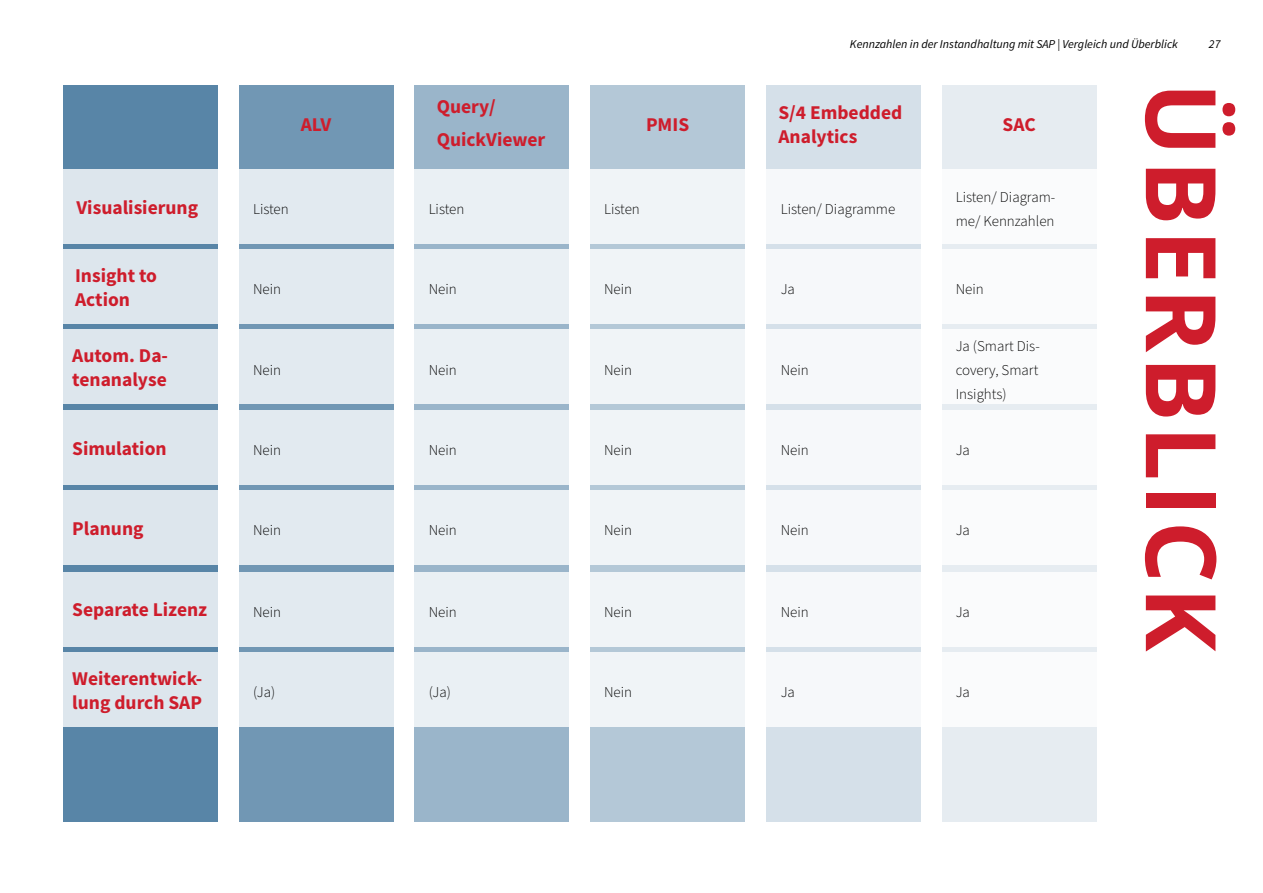
<style>
.page{position:relative;width:1263px;height:893px;background:#fff}
.page>*{position:absolute;margin:0;border:0;box-sizing:border-box;transform-origin:0 0}
.t1{font:700 97.5px "Open Sans";letter-spacing:.04em;color:#ce1d2c}
.t2{font:700 19.5px/24px "Source Sans Pro";color:#ce1d2c}
.t3{font:300 15px/24px "Source Sans Pro";color:#000}
.t4{font:italic 12px "Source Sans Pro";color:#000}
</style>
<div class="page">
<div style="left:63px;top:85px;width:155px;height:736px;background:#5885a7"></div>
<div style="left:239px;top:85px;width:154px;height:736px;background:#7197b4"></div>
<div style="left:414px;top:85px;width:154px;height:736px;background:#9ab5ca"></div>
<div style="left:590px;top:85px;width:155px;height:736px;background:#b4c8d7"></div>
<div style="left:766px;top:85px;width:155px;height:736px;background:#d5e0e9"></div>
<div style="left:942px;top:85px;width:154px;height:736px;background:#e6ecf1"></div>
<svg style="left:63px;top:169px;width:1033px;height:75px;background:#eef2f6"></svg>
<svg style="left:63px;top:249px;width:1033px;height:75px;background:#eef2f6"></svg>
<svg style="left:63px;top:330px;width:1033px;height:74px;background:#eef2f6"></svg>
<svg style="left:63px;top:410px;width:1033px;height:75px;background:#eef2f6"></svg>
<svg style="left:63px;top:490px;width:1033px;height:75px;background:#eef2f6"></svg>
<svg style="left:63px;top:572px;width:1033px;height:74px;background:#eef2f6"></svg>
<svg style="left:63px;top:652px;width:1033px;height:75px;background:#eef2f6"></svg>
<p class="t4" style="left:850px;top:36px;width:329px">Kennzahlen in der Instandhaltung mit SAP | Vergleich und Überblick</p>
<p class="t4" style="left:1209px;top:36px;width:13px">27</p>
<h2 class="t2" style="left:301px;top:112px;width:32px">ALV</h2>
<h2 class="t2" style="left:76px;top:195px;width:123px">Visualisierung</h2>
<p class="t3" style="left:253px;top:198px;width:37px">Listen</p>
<h2 class="t2" style="left:437px;top:90px;width:110px;line-height:32.5px">Query/<br>QuickViewer</h2>
<h2 class="t2" style="left:646px;top:112px;width:45px">PMIS</h2>
<h2 class="t2" style="left:778px;top:100px;width:125px">S/4 Embedded<br>Analytics</h2>
<p class="t3" style="left:429px;top:198px;width:37px">Listen</p>
<p class="t3" style="left:604px;top:198px;width:37px">Listen</p>
<p class="t3" style="left:781px;top:198px;width:116px">Listen/ Diagramme</p>
<h2 class="t2" style="left:1002px;top:112px;width:35px">SAC</h2>
<p class="t3" style="left:956px;top:186px;width:101px">Listen/ Diagram&shy;me/ Kennzahlen</p>
<h2 class="t2" style="left:75px;top:263px;width:83px">Insight to<br>Action</h2>
<h2 class="t2" style="left:72px;top:343px;width:97px">Autom. Da&shy;tenanalyse</h2>
<p class="t3" style="left:253px;top:278px;width:30px">Nein</p>
<p class="t3" style="left:429px;top:278px;width:30px">Nein</p>
<p class="t3" style="left:604px;top:278px;width:30px">Nein</p>
<p class="t3" style="left:781px;top:278px;width:16px">Ja</p>
<p class="t3" style="left:956px;top:278px;width:30px">Nein</p>
<p class="t3" style="left:253px;top:358px;width:30px">Nein</p>
<p class="t3" style="left:429px;top:358px;width:30px">Nein</p>
<p class="t3" style="left:604px;top:358px;width:30px">Nein</p>
<p class="t3" style="left:781px;top:358px;width:30px">Nein</p>
<p class="t3" style="left:956px;top:334px;width:86px;text-align:justify">Ja (Smart Dis&shy;covery, Smart Insights)</p>
<h2 class="t2" style="left:72px;top:436px;width:96px">Simulation</h2>
<p class="t3" style="left:253px;top:438px;width:30px">Nein</p>
<p class="t3" style="left:429px;top:438px;width:30px">Nein</p>
<p class="t3" style="left:604px;top:438px;width:30px">Nein</p>
<p class="t3" style="left:781px;top:438px;width:30px">Nein</p>
<p class="t3" style="left:956px;top:438px;width:16px">Ja</p>
<h2 class="t2" style="left:72px;top:516px;width:73px">Planung</h2>
<p class="t3" style="left:253px;top:519px;width:30px">Nein</p>
<p class="t3" style="left:429px;top:519px;width:30px">Nein</p>
<p class="t3" style="left:604px;top:519px;width:30px">Nein</p>
<p class="t3" style="left:781px;top:519px;width:30px">Nein</p>
<p class="t3" style="left:956px;top:519px;width:16px">Ja</p>
<h2 class="t2" style="left:72px;top:598px;width:136px">Separate Lizenz</h2>
<p class="t3" style="left:253px;top:600px;width:30px">Nein</p>
<p class="t3" style="left:429px;top:600px;width:30px">Nein</p>
<p class="t3" style="left:604px;top:600px;width:30px">Nein</p>
<p class="t3" style="left:781px;top:600px;width:30px">Nein</p>
<p class="t3" style="left:956px;top:600px;width:16px">Ja</p>
<h2 class="t2" style="left:72px;top:666px;width:131px">Weiterentwick&shy;lung durch SAP</h2>
<p class="t3" style="left:253px;top:681px;width:24px">(Ja)</p>
<p class="t3" style="left:429px;top:681px;width:24px">(Ja)</p>
<p class="t3" style="left:604px;top:681px;width:30px">Nein</p>
<p class="t3" style="left:781px;top:681px;width:16px">Ja</p>
<p class="t3" style="left:956px;top:681px;width:16px">Ja</p>
<h1 class="t1" style="left:1250px;top:82px;width:571px;rotate:90deg">ÜBERBLICK</h1>
</div>
